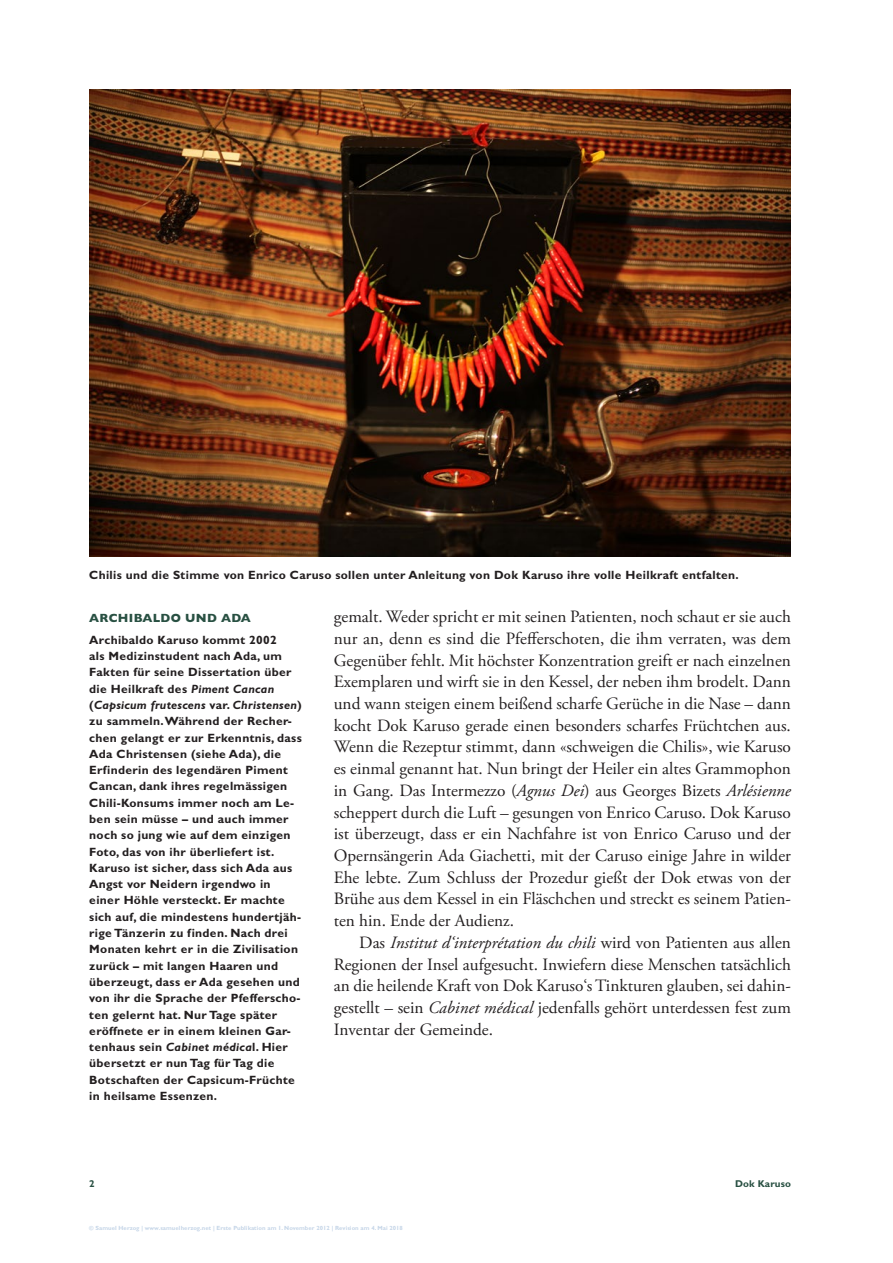
<style>
.page{position:relative;width:893px;height:1263px;background:#fff}
.page>*{position:absolute;margin:0;border:0;box-sizing:border-box;transform-origin:0 0}
.Lauftext_mit_Einzug{font:17.25px/21.8px "Adobe Garamond Pro";color:#231f20;text-align:justify}
.Marginaltext_-_8_Bol{font:700 12px/16.4px "Gill Sans MT Pro";letter-spacing:.025em;color:#231f20}
.Bildlegende_-_8_Bold{font:700 12px "Gill Sans MT Pro";letter-spacing:.025em;color:#231f20}
.Titel_über_Marginalt{font:800 12px "Gill Sans MT Pro";letter-spacing:.025em;color:#285042}
.t1{font:700 9.9px "Gill Sans MT Pro";letter-spacing:.01em;color:#285042}
.Copyright_-_4_Heavy{font:700 6px "Gill Sans MT Pro";letter-spacing:.01em;color:#c6d6e8}
.s1{font-style:italic}
</style>
<div class="page">
<img style="left:89px;top:89px;width:702px;height:468px">
<p class="Bildlegende_-_8_Bold" style="left:89px;top:567px;width:651px">Chilis und die Stimme von Enrico Caruso sollen unter Anleitung von Dok Karuso ihre volle Heilkraft entfalten.</p>
<p class="Titel_über_Marginalt" style="left:89px;top:611px;width:163px">ARCHIBALDO UND ADA</p>
<p class="Marginaltext_-_8_Bol" style="left:89px;top:631px;width:214px">Archibaldo Karuso kommt 2002<br>als Medizinstudent nach Ada, um Fakten für seine Dissertation über die Heilkraft des <span class="s1">Piment Cancan </span>(<span class="s1">Capsicum frutescens</span> var. <span class="s1">Christensen</span>) zu sammeln. Während der Recher&shy;chen gelangt er zur Erkenntnis, dass Ada Christensen (siehe Ada), die Erfinderin des legendären Piment Cancan, dank ihres regelmässigen Chili-Konsums immer noch am Le&shy;ben sein müsse – und auch immer noch so jung wie auf dem einzigen Foto, das von ihr überliefert ist.<br>Karuso ist sicher, dass sich Ada aus Angst vor Neidern irgendwo in einer Höhle versteckt. Er machte sich auf, die mindestens hundertjäh&shy;rige Tänzerin zu finden. Nach drei Monaten kehrt er in die Zivilisation zurück – mit langen Haaren und überzeugt, dass er Ada gesehen und von ihr die Sprache der Pfefferscho&shy;ten gelernt hat. Nur Tage später eröffnete er in einem kleinen Gar&shy;tenhaus sein <span class="s1">Cabinet médica</span>l. Hier übersetzt er nun Tag für Tag die Botschaften der Capsicum-Früchte in heilsame Essenzen.</p>
<p class="Lauftext_mit_Einzug" style="left:334px;top:606px;width:459px">gemalt. Weder spricht er mit seinen Patienten, noch schaut er sie auch nur an, denn es sind die Pfefferschoten, die ihm verraten, was dem Gegenüber fehlt. Mit höchster Konzentration greift er nach einzelnen Exemplaren und wirft sie in den Kessel, der neben ihm brodelt. Dann und wann steigen einem beißend scharfe Gerüche in die Nase – dann kocht Dok Karuso gerade einen besonders scharfes Früchtchen aus.<br>Wenn die Rezeptur stimmt, dann «schweigen die Chilis», wie Karuso es einmal genannt hat. Nun bringt der Heiler ein altes Grammophon in Gang. Das Intermezzo (<span class="s1">Agnus Dei</span>) aus Georges Bizets <span class="s1">Arlésienne </span>scheppert durch die Luft – gesungen von Enrico Caruso. Dok Karuso ist überzeugt, dass er ein Nachfahre ist von Enrico Caruso und der Opernsängerin Ada Giachetti, mit der Caruso einige Jahre in wilder Ehe lebte. Zum Schluss der Prozedur gießt der Dok etwas von der Brühe aus dem Kessel in ein Fläschchen und streckt es seinem Patien&shy;ten hin. Ende der Audienz.</p>
<p class="Lauftext_mit_Einzug" style="left:334px;top:932px;width:459px;text-indent:26px">Das <span class="s1">Institut d‘interprétation du chili</span> wird von Patienten aus allen Regionen der Insel aufgesucht. Inwiefern diese Menschen tatsächlich an die heilende Kraft von Dok Karuso‘s Tinkturen glauben, sei dahin&shy;gestellt – sein <span class="s1">Cabinet médical</span> jedenfalls gehört unterdessen fest zum Inventar der Gemeinde.</p>
<p class="t1" style="left:89px;top:1177px;width:7px">2</p>
<p class="t1" style="left:735px;top:1177px;width:57px">Dok Karuso</p>
<p class="Copyright_-_4_Heavy" style="left:89px;top:1224px;width:315px">© Samuel Herzog | www.samuelherzog.net | Erste Publikation am 1. November 2012 | Revision am 4. Mai 2018</p>
</div>
